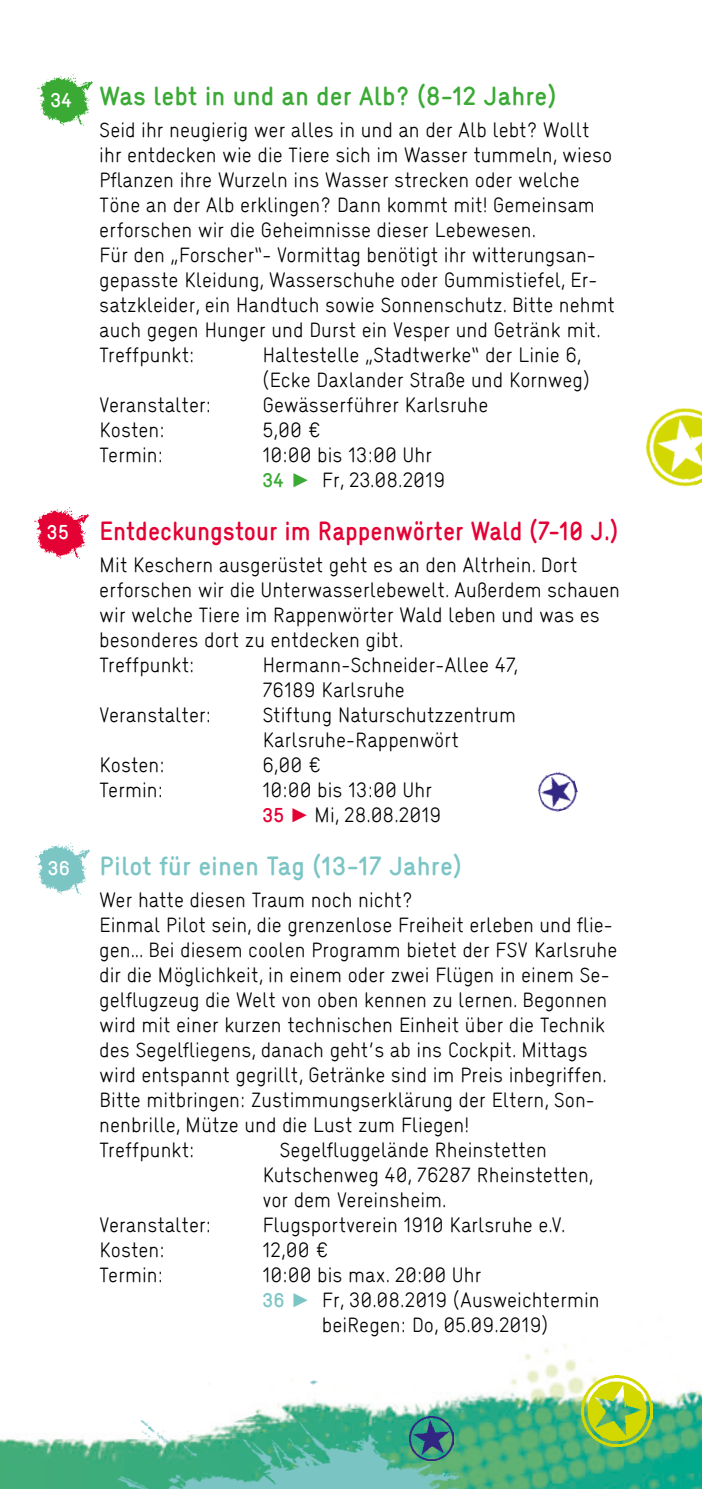
<style>
.page{position:relative;width:702px;height:1489px;background:#fff}
.page>*{position:absolute;margin:0;border:0;box-sizing:border-box;transform-origin:0 0}
.t1{font:700 26.25px "stja";color:#e40134;scale:.94 1}
.t2{font:700 26.25px "stja";color:#3aaa35}
.t3{font:700 26.25px "stja";color:#7cc5c5}
.t4{font:300 20px/25px "stja";color:#000}
.t5{font:700 20px "stja";color:#fff}
.s1{font-weight:700;color:#3aaa35}
.s2{font-family:"Arial";font-weight:400;color:#3aaa35}
.s3{font-weight:700;color:#e40134}
.s4{font-family:"Arial";font-weight:400;color:#e40134}
.s5{font-weight:700;color:#7cc5c5}
.s6{font-family:"Arial";font-weight:400;color:#7cc5c5}
</style>
<div class="page">
<img style="left:564px;top:1344px;width:138px;height:144px">
<img style="left:607px;top:1375px;width:45px;height:71px">
<img style="left:0;top:1345px;width:607px;height:143px">
<img style="left:409px;top:1416px;width:45px;height:44px">
<img style="left:34px;top:507px;width:55px;height:52px">
<img style="left:37px;top:74px;width:56px;height:52px">
<img style="left:35px;top:842px;width:55px;height:53px">
<img style="left:537px;top:771px;width:41px;height:41px">
<img style="left:645px;top:407px;width:57px;height:80px">
<p class="t5" style="left:50px;top:87px;width:23px">34</p>
<p class="t5" style="left:47px;top:519px;width:24px">35</p>
<p class="t5" style="left:48px;top:855px;width:24px">36</p>
<h1 class="t2" style="left:99px;top:78px;width:458px">Was lebt in und an der Alb? (8-12 Jahre)</h1>
<p class="t4" style="left:99px;top:116px;width:517px">Seid ihr neugierig wer alles in und an der Alb lebt? Wollt ihr entdecken wie die Tiere sich im Wasser tummeln, wieso Pflanzen ihre Wurzeln ins Wasser strecken oder welche Töne an der Alb erklingen? Dann kommt mit! Gemeinsam erforschen wir die Geheimnisse dieser Lebewesen.<br>Für den „Forscher“- Vormittag benötigt ihr witterungsan&shy;gepasste Kleidung, Wasserschuhe oder Gummistiefel, Er&shy;satzkleider, ein Handtuch sowie Sonnenschutz. Bitte nehmt auch gegen Hunger und Durst ein Vesper und Getränk mit.<br>Treffpunkt:</p>
<p class="t4" style="left:262px;top:341px;width:329px">Haltestelle „Stadtwerke“ der Linie 6, (Ecke Daxlander Straße und Kornweg)</p>
<p class="t4" style="left:99px;top:391px;width:114px">Veranstalter:</p>
<p class="t4" style="left:262px;top:391px;width:227px">Gewässerführer Karlsruhe</p>
<p class="t4" style="left:99px;top:416px;width:67px">Kosten:</p>
<p class="t4" style="left:262px;top:416px;width:60px">5,00 €</p>
<p class="t4" style="left:99px;top:441px;width:65px">Termin:</p>
<p class="t4" style="left:262px;top:441px;width:184px">10:00 bis 13:00 Uhr<br><span class="s1">34</span> <span class="s2">►</span> Fr, 23.08.2019</p>
<h1 class="t1" style="left:99px;top:513px;width:553px">Entdeckungstour im Rappenwörter Wald (7-10 J.)</h1>
<p class="t4" style="left:99px;top:551px;width:522px">Mit Keschern ausgerüstet geht es an den Altrhein. Dort erforschen wir die Unterwasserlebewelt. Außerdem schauen wir welche Tiere im Rappenwörter Wald leben und was es besonderes dort zu entdecken gibt.<br>Treffpunkt:</p>
<p class="t4" style="left:262px;top:651px;width:257px">Hermann-Schneider-Allee 47,<br>76189 Karlsruhe</p>
<p class="t4" style="left:99px;top:701px;width:114px">Veranstalter:</p>
<p class="t4" style="left:262px;top:701px;width:255px">Stiftung Naturschutzzentrum<br>Karlsruhe-Rappenwört</p>
<p class="t4" style="left:99px;top:751px;width:67px">Kosten:</p>
<p class="t4" style="left:262px;top:751px;width:60px">6,00 €</p>
<p class="t4" style="left:99px;top:776px;width:65px">Termin:</p>
<p class="t4" style="left:262px;top:776px;width:181px">10:00 bis 13:00 Uhr<br><span class="s3">35</span> <span class="s4">►</span> Mi, 28.08.2019</p>
<h1 class="t3" style="left:99px;top:848px;width:363px">Pilot für einen Tag (13-17 Jahre)</h1>
<p class="t4" style="left:99px;top:886px;width:519px">Wer hatte diesen Traum noch nicht?<br>Einmal Pilot sein, die grenzenlose Freiheit erleben und flie&shy;gen... Bei diesem coolen Programm bietet der FSV Karlsruhe dir die Möglichkeit, in einem oder zwei Flügen in einem Se&shy;gelflugzeug die Welt von oben kennen zu lernen. Begonnen wird mit einer kurzen technischen Einheit über die Technik des Segelfliegens, danach geht‘s ab ins Cockpit. Mittags wird entspannt gegrillt, Getränke sind im Preis inbegriffen.<br>Bitte mitbringen: Zustimmungserklärung der Eltern, Son&shy;nenbrille, Mütze und die Lust zum Fliegen!<br>Treffpunkt:</p>
<p class="t4" style="left:262px;top:1136px;width:333px;text-indent:17px">Segelfluggelände Rheinstetten<br>Kutschenweg 40, 76287 Rheinstetten, vor dem Vereinsheim.</p>
<p class="t4" style="left:99px;top:1211px;width:114px">Veranstalter:</p>
<p class="t4" style="left:262px;top:1211px;width:304px">Flugsportverein 1910 Karlsruhe e.V.</p>
<p class="t4" style="left:99px;top:1236px;width:67px">Kosten:</p>
<p class="t4" style="left:262px;top:1236px;width:67px">12,00 €</p>
<p class="t4" style="left:99px;top:1261px;width:65px">Termin:</p>
<p class="t4" style="left:262px;top:1261px;width:220px">10:00 bis max. 20:00 Uhr</p>
<p class="t4" style="left:262px;top:1286px;width:339px"><span class="s5">36</span> <span class="s6">►</span> Fr, 30.08.2019 (Ausweichtermin</p>
<p class="t4" style="left:322px;top:1311px;width:228px">beiRegen: Do, 05.09.2019)</p>
</div>
